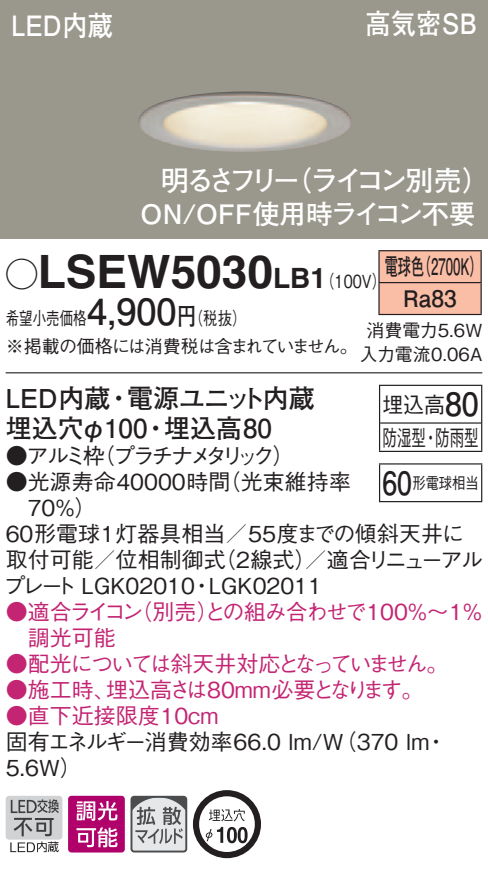
<style>
.page{position:relative;width:488px;height:875px;background:#fff}
.page>*{position:absolute;margin:0;border:0;box-sizing:border-box;transform-origin:0 0}
.t1{font:700 46px "Helvetica LT Std";color:#231f20}
.t2{font:700 36px "Futo Go B101 Pro";color:#231f20}
.t3{font:700 32px "Futo Go B101 Pro";color:#231f20;scale:.95 1}
.t4{font:700 32px "Futo Go B101 Pro";color:#231f20;scale:.83 1}
.t5{font:700 28px "Futo Go B101 Pro";letter-spacing:-.035em;color:#fff}
.t6{font:700 28px "Futo Go B101 Pro";letter-spacing:-.035em;color:#fff;scale:.9 1}
.t7{font:700 28px "Helvetica LT Std";color:#231f20}
.t8{font:700 26.8px "Futo Go B101 Pro";letter-spacing:-.005em;color:#fff}
.t9{font:700 26px "Futo Go B101 Pro";color:#231f20}
.t10{font:700 26px "Futo Go B101 Pro";letter-spacing:-.05em;color:#231f20}
.t11{font:700 22.8px/32px "Futo Go B101 Pro";color:#231f20;scale:.58 1}
.t12{font:500 22px/26px "Gothic BBB Pro";color:#231f20}
.t13{font:500 22px/26px "Gothic BBB Pro";letter-spacing:-.095em;color:#c32573}
.t14{font:500 22px/26px "Gothic BBB Pro";letter-spacing:-.035em;color:#c32573;text-align:center}
.t15{font:500 22px "Gothic BBB Pro";letter-spacing:-.12em;color:#231f20}
.t16{font:500 22px "Gothic BBB Pro";letter-spacing:-.22em;color:#231f20}
.t17{font:500 22px "Gothic BBB Pro";color:#c32573}
.t18{font:500 22px/33.2px "Gothic BBB Pro";color:#231f20;scale:.95 1}
.t19{font:500 18px/28px "Gothic BBB Pro";letter-spacing:-.04em;color:#231f20;scale:.75 1}
.t20{font:500 18px/24px "Gothic BBB Pro";color:#231f20;text-align:center}
.t21{font:500 18px "Gothic BBB Pro";color:#231f20;scale:.8 1}
.t22{font:500 16px "Gothic BBB Pro";color:#231f20;scale:.83 1}
.s1{font-family:"Ford Classification 1";font-weight:400;font-size:32px}
.s2{font-family:"Futo Go B101 Pro";font-weight:700;font-size:24px}
.s3{font-family:"Helvetica LT Std";font-weight:700;font-size:28px}
</style>
<div class="page">
<div style="left:0;top:0;width:488px;height:238px;background:#9a988c"></div>
<img style="left:138px;top:91px;width:213px;height:61px">
<div style="left:6px;top:795px;width:56px;height:44px;background:#d1d2d4;border-radius:3px"></div>
<svg style="left:10px;top:799px;width:49px;height:53px"></svg>
<svg style="left:68px;top:795px;width:57px;height:57px;background:#c33f8e"></svg>
<svg style="left:133px;top:798px;width:51px;height:51px;background:#bcbdbe"></svg>
<div style="left:130px;top:795px;width:57px;height:57px;border:2px solid #4b4c4d;border-radius:3px"></div>
<svg style="left:193px;top:790px;width:68px;height:68px"></svg>
<svg style="left:227px;top:827px;width:10px;height:16px"></svg>
<svg style="left:237px;top:827px;width:10px;height:16px"></svg>
<hr style="left:6px;top:372px;width:476px;height:1px;background:#231f20">
<div style="left:379px;top:251px;width:101px;height:63px;background:#fabda6"></div>
<hr style="left:378px;top:250px;width:103px;height:1px;background:#231f20">
<hr style="left:378px;top:251px;width:1px;height:31px;background:#231f20">
<hr style="left:480px;top:251px;width:1px;height:31px;background:#231f20">
<hr style="left:378px;top:282px;width:103px;height:1px;background:#231f20">
<hr style="left:378px;top:283px;width:1px;height:31px;background:#231f20">
<hr style="left:480px;top:283px;width:1px;height:31px;background:#231f20">
<hr style="left:378px;top:314px;width:103px;height:1px;background:#231f20">
<hr style="left:379px;top:386px;width:1px;height:37px;background:#231f20">
<svg style="left:379px;top:423px;width:1px;height:28px"></svg>
<hr style="left:379px;top:384px;width:103px;height:2px;background:#231f20">
<hr style="left:481px;top:386px;width:1px;height:37px;background:#231f20">
<svg style="left:481px;top:423px;width:1px;height:28px"></svg>
<hr style="left:380px;top:422px;width:101px;height:2px;background:#231f20">
<hr style="left:379px;top:451px;width:103px;height:1px;background:#231f20">
<hr style="left:379px;top:464px;width:1px;height:37px;background:#231f20">
<hr style="left:379px;top:463px;width:103px;height:1px;background:#231f20">
<hr style="left:481px;top:464px;width:1px;height:37px;background:#231f20">
<hr style="left:379px;top:501px;width:103px;height:1px;background:#231f20">
<p class="t6" style="left:11px;top:3px;width:114px">LED内蔵</p>
<p class="t6" style="left:365px;top:1px;width:125px">高気密SB</p>
<p class="t5" style="left:284px;top:158px;width:208px">（ライコン別売(</p>
<p class="t5" style="left:161px;top:158px;width:141px">明るさフリー</p>
<p class="t8" style="left:140px;top:192px;width:336px">ON/OFF使用時ライコン不要</p>
<h1 class="t1" style="left:6px;top:243px;width:269px"><span class="s1">A</span>LSEW5030</h1>
<p class="t21" style="left:177px;top:304px;width:88px">（<span class="s2">円</span>税抜(</p>
<p class="t11" style="left:417px;top:248px;width:115px">（2700 (K</p>
<p class="t11" style="left:403px;top:248px;width:94px;text-indent:-19px">電球色<br>Ra83</p>
<p class="t7" style="left:273px;top:261px;width:39px">LB</p>
<p class="t21" style="left:310px;top:266px;width:96px">（<span class="s3">1</span> 100 (V</p>
<h2 class="t2" style="left:87px;top:283px;width:91px">4,900</h2>
<p class="t19" style="left:6px;top:302px;width:471px">希望小売価格<br>※掲載の価格には消費税は含まれていません。</p>
<p class="t10" style="left:127px;top:377px;width:189px">電源ユニット内蔵</p>
<p class="t20" style="left:359px;top:315px;width:124px">消費電力5.6W入力電流0.06A</p>
<p class="t9" style="left:6px;top:377px;width:106px">LED内蔵</p>
<h3 class="t3" style="left:445px;top:378px;width:37px">80</h3>
<p class="t18" style="left:382px;top:385px;width:103px">埋込高<br>防湿型・防雨型</p>
<p class="t22" style="left:412px;top:470px;width:81px">形電球相当</p>
<p class="t9" style="left:106px;top:377px;width:27px">・</p>
<p class="t9" style="left:164px;top:407px;width:109px">埋込高80</p>
<p class="t9" style="left:6px;top:407px;width:143px">埋込穴φ100</p>
<p class="t16" style="left:93px;top:438px;width:203px">（プラチナメタリック(</p>
<p class="t9" style="left:143px;top:407px;width:27px">・</p>
<p class="t12" style="left:6px;top:440px;width:101px">●アルミ枠</p>
<h3 class="t4" style="left:382px;top:457px;width:37px">60</h3>
<p class="t12" style="left:219px;top:466px;width:133px">（光束維持率</p>
<p class="t12" style="left:6px;top:466px;width:226px">●光源寿命40000時間</p>
<p class="t12" style="left:28px;top:492px;width:70px">70％(</p>
<p class="t12" style="left:6px;top:518px;width:460px">60形電球1灯器具相当／55度までの傾斜天井に</p>
<p class="t15" style="left:214px;top:542px;width:270px">（2線式／）適合リニューアル</p>
<p class="t12" style="left:208px;top:544px;width:115px;text-indent:-203px">取付可能／位相制御式<br>LGK02011</p>
<p class="t12" style="left:4px;top:570px;width:193px">プレート LGK02010</p>
<p class="t14" style="left:130px;top:596px;width:354px">（別売との組み合わせで100％~1％</p>
<p class="t12" style="left:191px;top:570px;width:23px">・</p>
<p class="t14" style="left:196px;top:596px;width:23px">）</p>
<p class="t14" style="left:6px;top:596px;width:139px">●適合ライコン調光可能</p>
<p class="t13" style="left:106px;top:648px;width:344px;text-indent:-100px">●配光については斜天井対応となっていません。埋込高さは80mm必要となります。</p>
<p class="t14" style="left:6px;top:674px;width:111px">●施工時、</p>
<p class="t17" style="left:6px;top:698px;width:214px">●直下近接限度10cm</p>
<p class="t12" style="left:6px;top:726px;width:425px">固有エネルギー消費効率66.0 lm （W/ 370 lm<br>5.6W(</p>
<p class="t12" style="left:425px;top:726px;width:23px">・</p>
</div>
